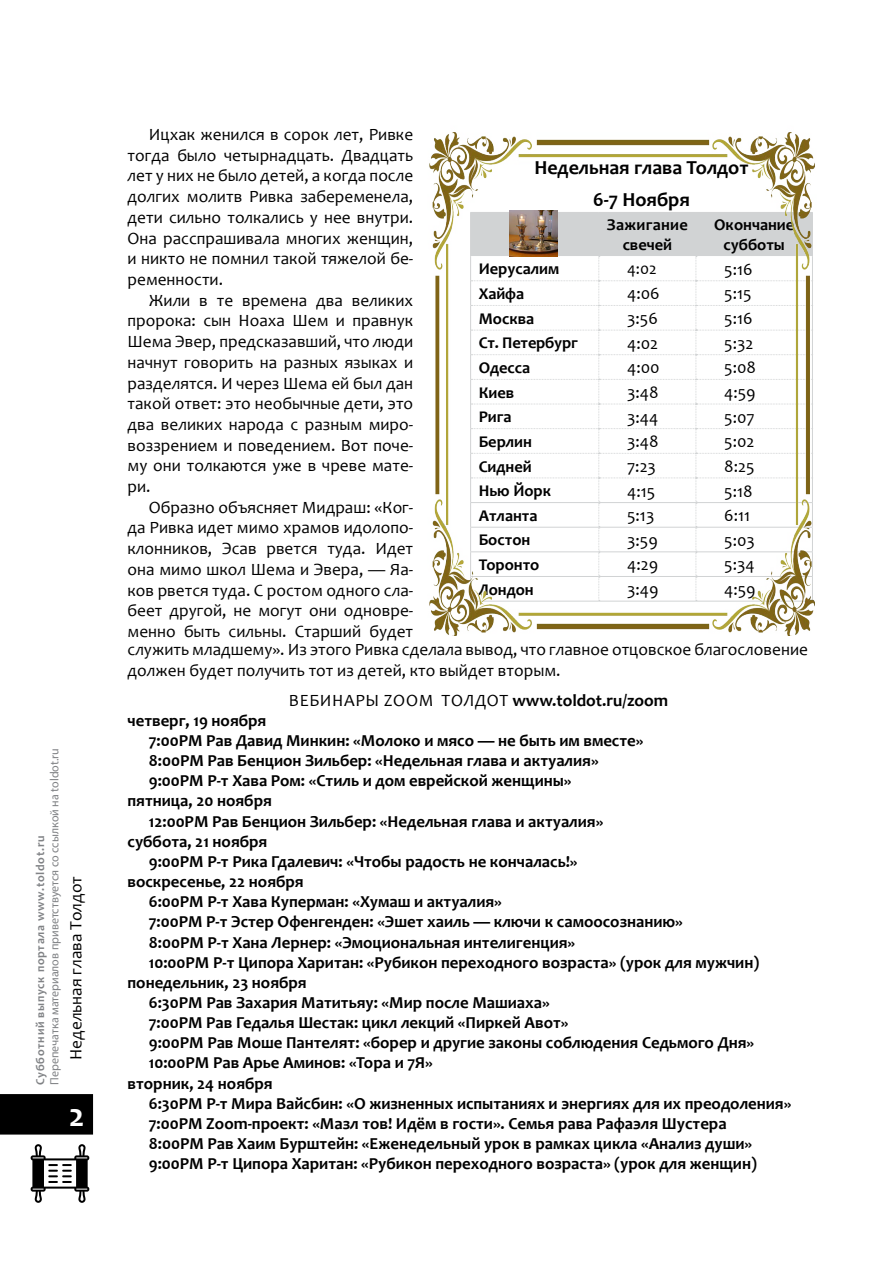
<style>
.page{position:relative;width:893px;height:1263px;background:#fff}
.page>*{position:absolute;margin:0;border:0;box-sizing:border-box;transform-origin:0 0}
.t1{font:700 33px "Candara";color:#fff}
.t2{font:700 19.95px/32.1px "Candara";color:#000;text-align:center}
.t3{font:17.25px/20.7px "Candara";color:#000;text-align:justify}
.t4{font:17.25px "Candara";letter-spacing:.04em;color:#000}
.t5{font:700 16.8px "Candara";color:#000}
.t6{font:700 16.35px/19.6px "Candara";color:#000;text-align:center}
.t7{font:700 16.35px/19.6px "Candara";letter-spacing:.02em;color:#000;text-align:center}
.t8{font:16.35px "Candara";color:#000}
.t9{font:12px "Myriad Pro";color:#808285}
.t10{font:700 12px "Candara";letter-spacing:.06em;color:#808285}
.s1{font-weight:700}
</style>
<div class="page">
<div style="left:0;top:1094px;width:93px;height:40px;background:#000"></div>
<svg style="left:31px;top:1144px;width:58px;height:59px"></svg>
<img style="left:429px;top:132px;width:386px;height:503px">
<p class="t9" style="left:47px;top:1085px;width:338px;rotate:-90deg">Перепечатка материалов приветствуется со ссылкой на toldot.ru</p>
<p class="t10" style="left:33px;top:1085px;width:251px;rotate:-90deg">Субботний выпуск портала www.toldot.ru</p>
<p class="t3" style="left:65px;top:1060px;width:185px;rotate:-90deg">Недельная глава Толдот</p>
<h1 class="t1" style="left:69px;top:1095px;width:17px">2</h1>
<p class="t3" style="left:128px;top:124px;width:287px;text-indent:21px">Ицхак женился в сорок лет, Ривке тогда было четырнадцать. Двадцать лет у них не было детей, а когда после долгих молитв Ривка забеременела, дети сильно толкались у нее внутри.<br>Она расспрашивала многих женщин, и никто не помнил такой тяжелой бе&shy;ременности.</p>
<p class="t3" style="left:128px;top:290px;width:287px;text-indent:21px">Жили в те времена два великих пророка: сын Ноаха Шем и правнук Шема Эвер, предсказавший, что люди начнут говорить на разных языках и разделятся. И через Шема ей был дан такой ответ: это необычные дети, это два великих народа с разным миро&shy;воззрением и поведением. Вот поче&shy;му они толкаются уже в чреве мате&shy;ри.</p>
<p class="t3" style="left:128px;top:497px;width:287px;text-indent:21px">Образно объясняет Мидраш: «Ког&shy;да Ривка идет мимо храмов идолопо&shy;клонников, Эсав рвется туда. Идет она мимо школ Шема и Эвера, — Яа&shy;ков рвется туда. С ростом одного сла&shy;беет другой, не могут они одновре&shy;менно быть сильны. Старший будет</p>
<p class="t3" style="left:128px;top:639px;width:682px">служить младшему». Из этого Ривка сделала вывод, что главное отцовское благословение должен будет получить тот из детей, кто выйдет вторым.</p>
<p class="t4" style="left:289px;top:689px;width:381px">ВЕБИНАРЫ ZOOM ТОЛДОТ <span class="s1">www.toldot.ru/zoom</span></p>
<p class="t5" style="left:128px;top:710px;width:140px">четверг, 19 ноября</p>
<p class="t5" style="left:149px;top:730px;width:496px">7:00PM Рав Давид Минкин: «Молоко и мясо — не быть им вместе»</p>
<p class="t5" style="left:149px;top:750px;width:451px">8:00PM Рав Бенцион Зильбер: «Недельная глава и актуалия»</p>
<p class="t5" style="left:149px;top:770px;width:424px">9:00PM Р-т Хава Ром: «Стиль и дом еврейской женщины»</p>
<p class="t5" style="left:128px;top:790px;width:146px">пятница, 20 ноября</p>
<p class="t5" style="left:149px;top:810px;width:456px">12:00PM Рав Бенцион Зильбер: «Недельная глава и актуалия»</p>
<p class="t5" style="left:128px;top:831px;width:141px">суббота, 21 ноября</p>
<p class="t5" style="left:149px;top:851px;width:430px">9:00PM Р-т Рика Гдалевич: «Чтобы радость не кончалась!»</p>
<p class="t5" style="left:128px;top:871px;width:178px">воскресенье, 22 ноября</p>
<p class="t5" style="left:149px;top:891px;width:355px">6:00PM Р-т Хава Куперман: «Хумаш и актуалия»</p>
<p class="t5" style="left:149px;top:911px;width:535px">7:00PM Р-т Эстер Офенгенден: «Эшет хаиль — ключи к самоосознанию»</p>
<p class="t5" style="left:149px;top:931px;width:428px">8:00PM Р-т Хана Лернер: «Эмоциональная интелигенция»</p>
<p class="t5" style="left:149px;top:952px;width:612px">10:00PM Р-т Ципора Харитан: «Рубикон переходного возраста» (урок для мужчин)</p>
<p class="t5" style="left:128px;top:972px;width:181px">понедельник, 23 ноября</p>
<p class="t5" style="left:149px;top:992px;width:402px">6:30PM Рав Захария Матитьяу: «Мир после Машиаха»</p>
<p class="t5" style="left:149px;top:1012px;width:421px">7:00PM Рав Гедалья Шестак: цикл лекций «Пиркей Авот»</p>
<p class="t5" style="left:149px;top:1032px;width:607px">9:00PM Рав Моше Пантелят: «борер и другие законы соблюдения Седьмого Дня»</p>
<p class="t5" style="left:149px;top:1052px;width:286px">10:00PM Рав Арье Аминов: «Тора и 7Я»</p>
<p class="t5" style="left:128px;top:1073px;width:147px">вторник, 24 ноября</p>
<p class="t5" style="left:149px;top:1093px;width:644px">6:30PM Р-т Мира Вайсбин: «О жизненных испытаниях и энергиях для их преодоления»</p>
<p class="t5" style="left:149px;top:1113px;width:579px">7:00PM Zoom-проект: «Мазл тов! Идём в гости». Семья рава Рафаэля Шустера</p>
<p class="t5" style="left:149px;top:1133px;width:605px">8:00PM Рав Хаим Бурштейн: «Еженедельный урок в рамках цикла «Анализ души»</p>
<p class="t5" style="left:149px;top:1153px;width:610px">9:00PM Р-т Ципора Харитан: «Рубикон переходного возраста» (урок для женщин)</p>
<p class="t2" style="left:534px;top:152px;width:216px">Недельная глава Толдот<br>6-7 Ноября</p>
<p class="t7" style="left:607px;top:215px;width:82px">Зажигание свечей</p>
<p class="t6" style="left:714px;top:215px;width:81px">Окончание субботы</p>
<p class="t6" style="left:479px;top:259px;width:82px">Иерусалим</p>
<p class="t8" style="left:627px;top:259px;width:31px">4:02</p>
<p class="t3" style="left:724px;top:259px;width:30px">5:16</p>
<p class="t6" style="left:479px;top:284px;width:47px">Хайфа</p>
<p class="t3" style="left:627px;top:283px;width:34px">4:06</p>
<p class="t3" style="left:724px;top:283px;width:29px">5:15</p>
<p class="t6" style="left:479px;top:308px;width:57px">Москва</p>
<p class="t3" style="left:627px;top:308px;width:32px">3:56</p>
<p class="t3" style="left:724px;top:308px;width:30px">5:16</p>
<p class="t6" style="left:479px;top:333px;width:101px">Ст. Петербург</p>
<p class="t3" style="left:627px;top:333px;width:32px">4:02</p>
<p class="t3" style="left:724px;top:333px;width:31px">5:32</p>
<p class="t6" style="left:479px;top:358px;width:53px">Одесса</p>
<p class="t3" style="left:627px;top:357px;width:34px">4:00</p>
<p class="t3" style="left:724px;top:357px;width:33px">5:08</p>
<p class="t6" style="left:479px;top:382px;width:37px">Киев</p>
<p class="t3" style="left:627px;top:382px;width:33px">3:48</p>
<p class="t3" style="left:724px;top:382px;width:33px">4:59</p>
<p class="t6" style="left:479px;top:407px;width:34px">Рига</p>
<p class="t3" style="left:627px;top:406px;width:33px">3:44</p>
<p class="t3" style="left:724px;top:406px;width:32px">5:07</p>
<p class="t6" style="left:479px;top:432px;width:55px">Берлин</p>
<p class="t3" style="left:627px;top:431px;width:33px">3:48</p>
<p class="t3" style="left:724px;top:431px;width:32px">5:02</p>
<p class="t6" style="left:479px;top:456px;width:54px">Сидней</p>
<p class="t3" style="left:627px;top:456px;width:30px">7:23</p>
<p class="t3" style="left:724px;top:456px;width:32px">8:25</p>
<p class="t6" style="left:479px;top:481px;width:74px">Нью Йорк</p>
<p class="t3" style="left:627px;top:480px;width:30px">4:15</p>
<p class="t3" style="left:724px;top:480px;width:30px">5:18</p>
<p class="t6" style="left:479px;top:505px;width:60px">Атланта</p>
<p class="t3" style="left:627px;top:505px;width:29px">5:13</p>
<p class="t3" style="left:724px;top:505px;width:27px">6:11</p>
<p class="t6" style="left:479px;top:530px;width:53px">Бостон</p>
<p class="t3" style="left:627px;top:530px;width:32px">3:59</p>
<p class="t3" style="left:724px;top:530px;width:32px">5:03</p>
<p class="t6" style="left:479px;top:555px;width:62px">Торонто</p>
<p class="t3" style="left:627px;top:554px;width:32px">4:29</p>
<p class="t3" style="left:724px;top:554px;width:32px">5:34</p>
<p class="t6" style="left:479px;top:579px;width:57px">Лондон</p>
<p class="t3" style="left:627px;top:579px;width:33px">3:49</p>
<p class="t3" style="left:724px;top:579px;width:33px">4:59</p>
</div>
